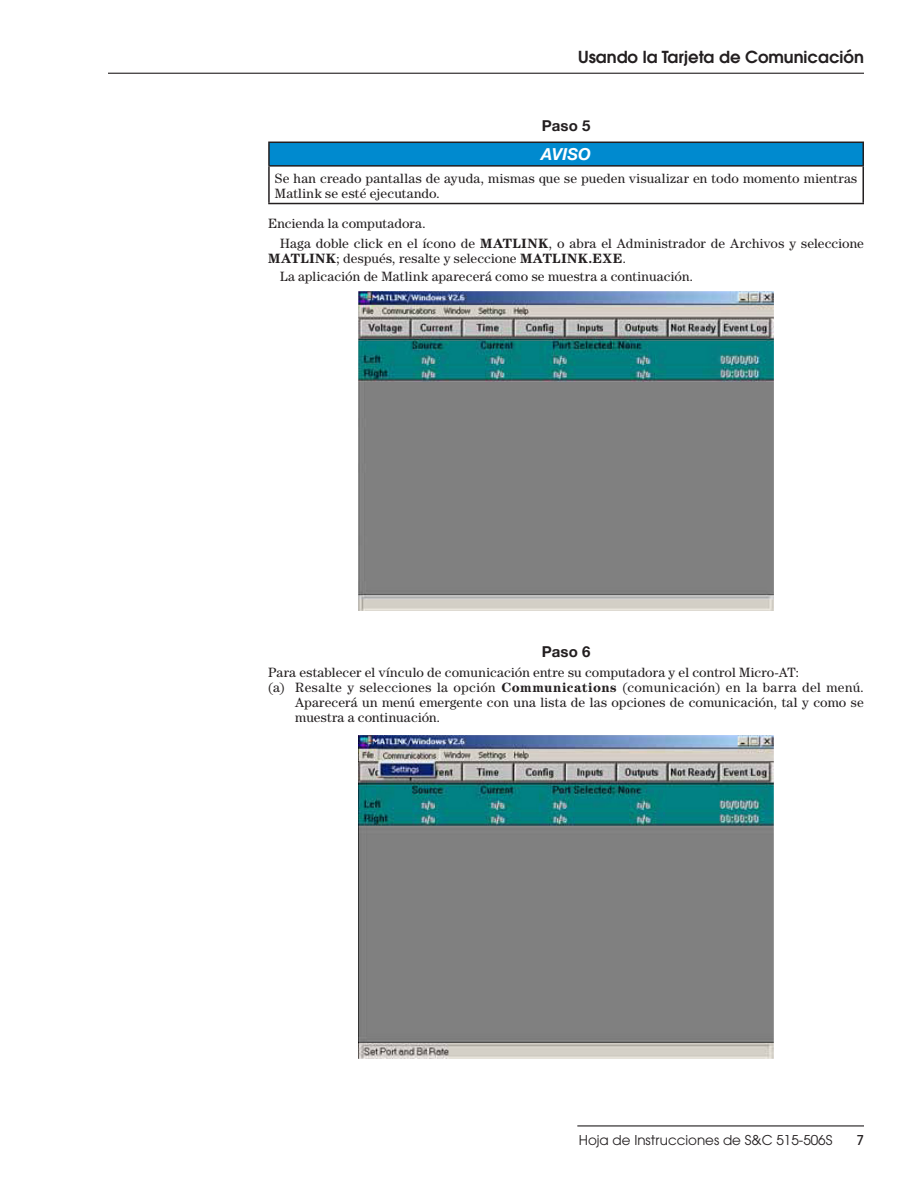
<style>
.page{position:relative;width:918px;height:1188px;background:#fff}
.page>*{position:absolute;margin:0;border:0;box-sizing:border-box;transform-origin:0 0}
.t1{font:600 16.5px "Avant Garde";color:#231f20}
.Hel-Oblique-11{font:italic 700 16.5px "Helvetica Neue";letter-spacing:.01em;color:#fff}
.Hel-Oblique-11-2{font:700 15px "Helvetica Neue";letter-spacing:.01em;color:#231f20}
.Hel-Oblique-11-3{font:13.5px/15px "Century";letter-spacing:.01em;color:#231f20}
.t2{font:13.5px "Avant Garde";color:#231f20}
.t3{font:500 13.5px "Avant Garde";color:#231f20}
.s1{font-weight:700}
</style>
<div class="page">
<hr style="left:108px;top:73px;width:756px;height:1px;background:#231f20">
<hr style="left:577px;top:1125px;width:287px;height:1px;background:#231f20">
<div style="left:269px;top:142px;width:594px;height:24px;background:#008acf"></div>
<hr style="left:268px;top:142px;width:596px;height:1px;background:#231f20">
<hr style="left:268px;top:143px;width:2px;height:22px;background:#231f20">
<hr style="left:862px;top:143px;width:2px;height:22px;background:#231f20">
<hr style="left:268px;top:165px;width:596px;height:2px;background:#231f20">
<hr style="left:268px;top:167px;width:2px;height:36px;background:#231f20">
<hr style="left:862px;top:167px;width:2px;height:36px;background:#231f20">
<hr style="left:268px;top:203px;width:596px;height:1px;background:#231f20">
<img style="left:358px;top:292px;width:416px;height:319px">
<img style="left:358px;top:735px;width:416px;height:323px">
<p class="t1" style="left:578px;top:46px;width:287px">Usando la Tarjeta de Comunicación</p>
<p class="Hel-Oblique-11-2" style="left:542px;top:112px;width:50px">Paso 5</p>
<p class="Hel-Oblique-11" style="left:541px;top:141px;width:51px">AVISO</p>
<p class="Hel-Oblique-11-3" style="left:275px;top:170px;width:584px">Se han creado pantallas de ayuda, mismas que se pueden visualizar en todo momento mientras<br>Matlink se esté ejecutando.</p>
<p class="Hel-Oblique-11-3" style="left:268px;top:216px;width:159px">Encienda la computadora.</p>
<p class="Hel-Oblique-11-3" style="left:268px;top:235px;width:597px;text-indent:12px">Haga doble click en el ícono de <span class="s1">MATLINK</span>, o abra el Administrador de Archivos y seleccione<br><span class="s1">MATLINK</span>; después, resalte y seleccione <span class="s1">MATLINK.EXE</span>.</p>
<p class="Hel-Oblique-11-3" style="left:280px;top:268px;width:414px">La aplicación de Matlink aparecerá como se muestra a continuación.</p>
<p class="Hel-Oblique-11-2" style="left:542px;top:638px;width:50px">Paso 6</p>
<p class="Hel-Oblique-11-3" style="left:268px;top:664px;width:532px">Para establecer el vínculo de comunicación entre su computadora y el control Micro-AT:</p>
<p class="Hel-Oblique-11-3" style="left:295px;top:679px;width:570px;text-align:justify;text-indent:-27px">(a) Resalte y selecciones la opción <span class="s1">Communications</span> (comunicación) en la barra del menú.<br>Aparecerá un menú emergente con una lista de las opciones de comunicación, tal y como se muestra a continuación.</p>
<p class="t2" style="left:579px;top:1132px;width:255px">Hoja de Instrucciones de S&amp;C 515-506S</p>
<p class="t3" style="left:857px;top:1131px;width:9px">7</p>
</div>
